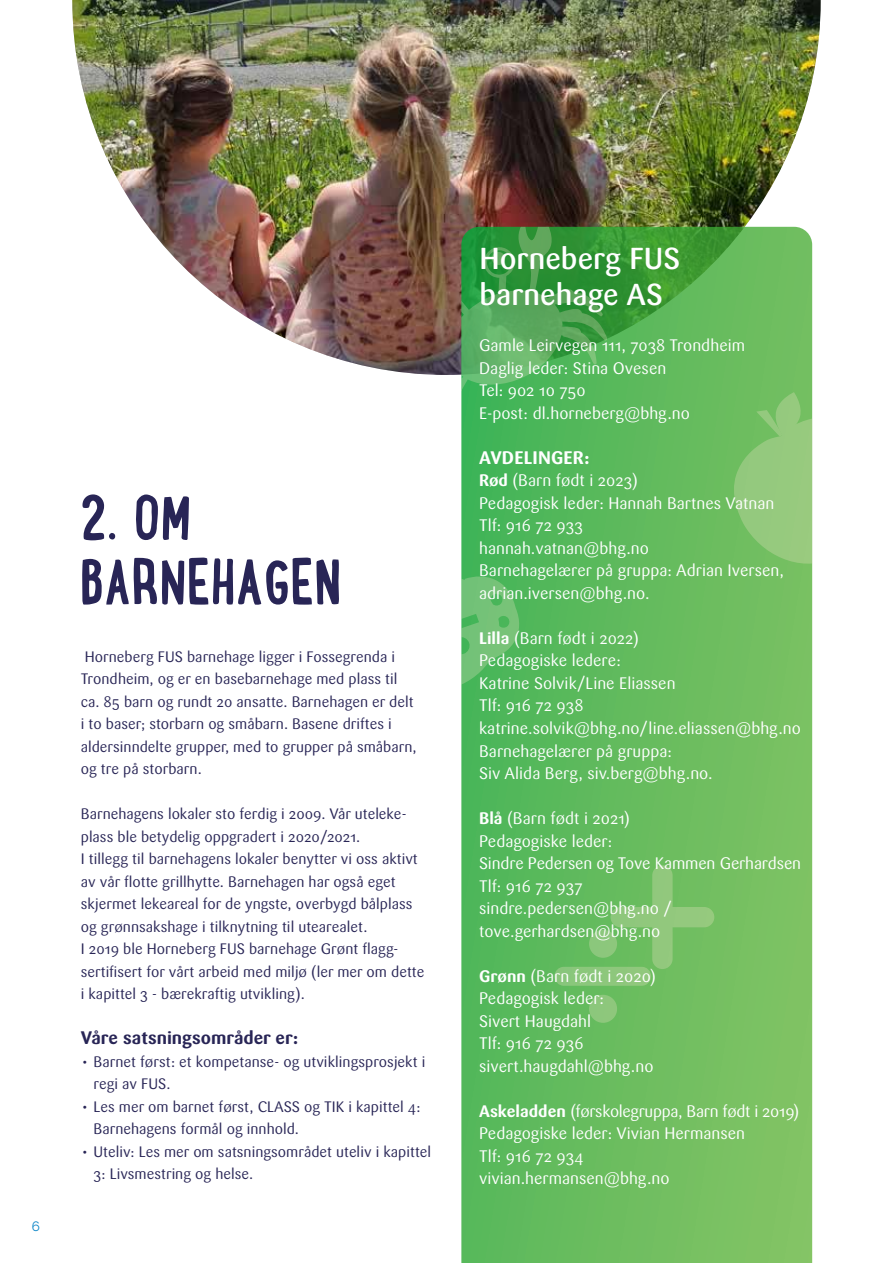
<style>
.page{position:relative;width:893px;height:1263px;background:#fff}
.page>*{position:absolute;margin:0;border:0;box-sizing:border-box;transform-origin:0 0}
.t1{font:700 69px/64.5px "Lunch Box";color:#282556}
.t2{font:500 30px/36px "Sari OT";color:#fff}
.t3{font:700 18px "Sari OT";color:#282556}
.t4{font:700 18px "Sari OT";letter-spacing:.01em;color:#fff}
.t5{font:16.5px/22.5px "Sari OT";color:#fff}
.t6{font:15px/22.5px "Sari OT";color:#282556}
.t7{font:13.5px "Raleway";color:#0783c6}
.s1{font-weight:700}
</style>
<div class="page">
<img style="left:72px;top:0;width:749px;height:375px">
<svg style="left:461px;top:227px;width:351px;height:1036px;background:#65ba5d"></svg>
<svg style="left:734px;top:392px;width:78px;height:172px;background:#89c574"></svg>
<div style="left:554px;top:967px;width:97px;height:19px;background:#8cc77c;border-radius:9px"></div>
<svg style="left:589px;top:930px;width:28px;height:28px"></svg>
<svg style="left:589px;top:995px;width:28px;height:28px"></svg>
<div style="left:652px;top:865px;width:21px;height:104px;background:#92c87d;border-radius:10px"></div>
<div style="left:610px;top:907px;width:104px;height:20px;background:#92c87d;border-radius:10px"></div>
<svg style="left:461px;top:575px;width:58px;height:116px;background:#64bd6c"></svg>
<svg style="left:461px;top:227px;width:146px;height:205px;background:#46a651"></svg>
<p class="t7" style="left:32px;top:1218px;width:10px">6</p>
<h1 class="t1" style="left:80px;top:483px;width:263px">2. OM<br>BARNEHAGEN</h1>
<p class="t6" style="left:81px;top:645px;width:337px">Horneberg FUS barnehage ligger i Fossegrenda i Trondheim, og er en basebarnehage med plass til ca. 85 barn og rundt 20 ansatte. Barnehagen er delt i to baser; storbarn og småbarn. Basene driftes i aldersinndelte grupper, med to grupper på småbarn, og tre på storbarn.</p>
<p class="t6" style="left:81px;top:802px;width:345px">Barnehagens lokaler sto ferdig i 2009. Vår uteleke&shy;plass ble betydelig oppgradert i 2020/2021.<br>I tillegg til barnehagens lokaler benytter vi oss aktivt av vår flotte grillhytte. Barnehagen har også eget skjermet lekeareal for de yngste, overbygd bålplass og grønnsakshage i tilknytning til utearealet.<br>I 2019 ble Horneberg FUS barnehage Grønt flagg&shy;sertifisert for vårt arbeid med miljø (ler mer om dette i kapittel 3 - bærekraftig utvikling).</p>
<p class="t3" style="left:81px;top:1026px;width:219px">Våre satsningsområder er:</p>
<p class="t6" style="left:94px;top:1050px;width:333px;text-indent:-13px">• Barnet først: et kompetanse- og utviklingsprosjekt i regi av FUS.</p>
<p class="t6" style="left:94px;top:1095px;width:328px;text-indent:-13px">• Les mer om barnet først, CLASS og TIK i kapittel 4:<br>Barnehagens formål og innhold.</p>
<p class="t6" style="left:94px;top:1140px;width:339px;text-indent:-13px">• Uteliv: Les mer om satsningsområdet uteliv i kapittel<br>3: Livsmestring og helse.</p>
<h2 class="t2" style="left:479px;top:241px;width:202px">Horneberg FUS barnehage AS</h2>
<p class="t5" style="left:479px;top:334px;width:268px">Gamle Leirvegen 111, 7038 Trondheim<br>Daglig leder: Stina Ovesen<br>Tel: 902 10 750<br>E-post: dl.horneberg@bhg.no</p>
<p class="t4" style="left:479px;top:446px;width:112px">AVDELINGER:</p>
<p class="t5" style="left:479px;top:469px;width:306px"><span class="s1">Rød</span> (Barn født i 2023)<br>Pedagogisk leder: Hannah Bartnes Vatnan<br>Tlf: 916 72 933<br>hannah.vatnan@bhg.no<br>Barnehagelærer på gruppa: Adrian Iversen, adrian.iversen@bhg.no.</p>
<p class="t5" style="left:479px;top:627px;width:323px"><span class="s1">Lilla</span> (Barn født i 2022)<br>Pedagogiske ledere:<br>Katrine Solvik/Line Eliassen<br>Tlf: 916 72 938 katrine.solvik@bhg.no/line.eliassen@bhg.no<br>Barnehagelærer på gruppa:<br>Siv Alida Berg, siv.berg@bhg.no.</p>
<p class="t5" style="left:479px;top:807px;width:324px"><span class="s1">Blå</span> (Barn født i 2021)<br>Pedagogiske leder:<br>Sindre Pedersen og Tove Kammen Gerhardsen<br>Tlf: 916 72 937<br>sindre.pedersen@bhg.no / tove.gerhardsen@bhg.no</p>
<p class="t5" style="left:479px;top:964px;width:178px"><span class="s1">Grønn</span> (Barn født i 2020)<br>Pedagogisk leder:<br>Sivert Haugdahl<br>Tlf: 916 72 936 sivert.haugdahl@bhg.no</p>
<p class="t5" style="left:479px;top:1099px;width:322px"><span class="s1">Askeladden</span> (førskolegruppa, Barn født i 2019)<br>Pedagogiske leder: Vivian Hermansen<br>Tlf: 916 72 934<br>vivian.hermansen@bhg.no</p>
</div>
